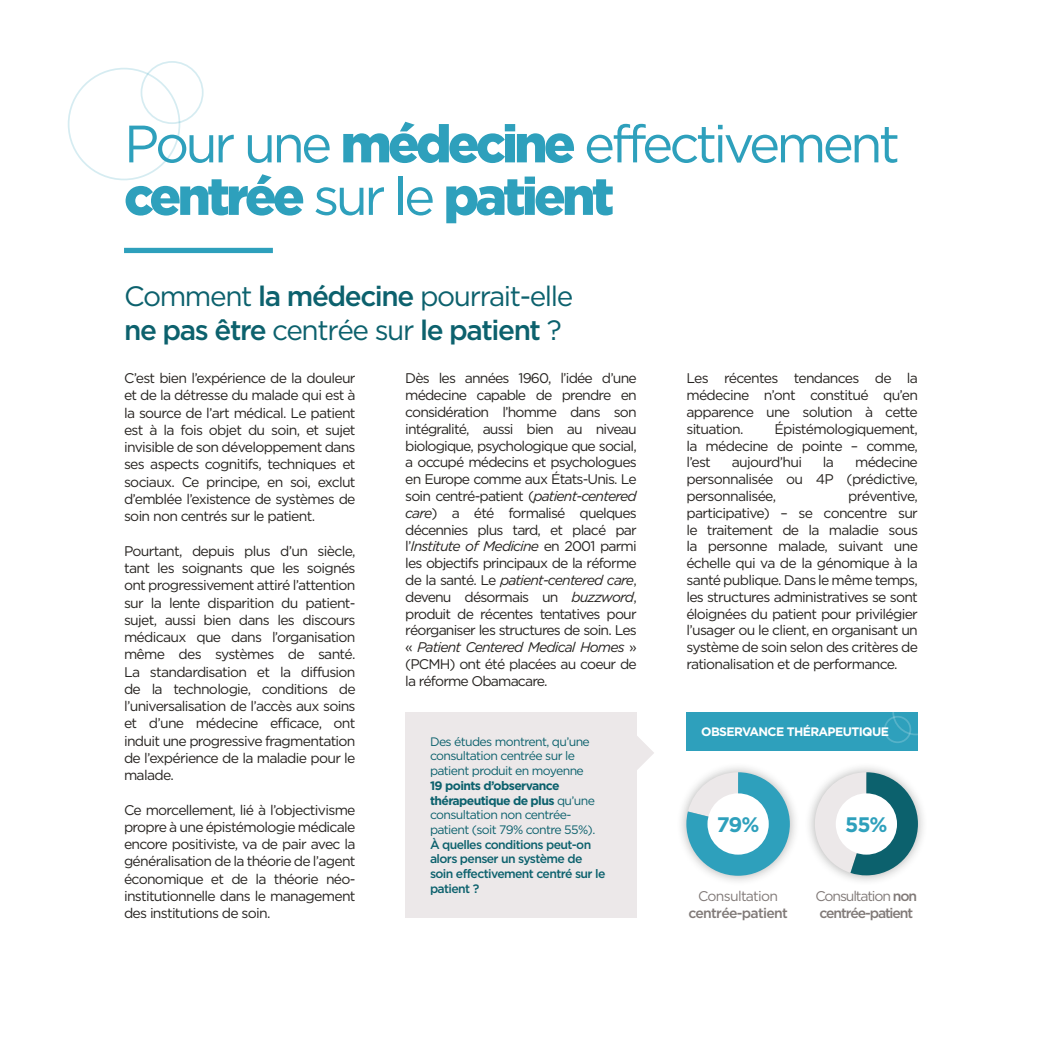
<style>
.page{position:relative;width:1042px;height:1042px;background:#fff}
.page>*{position:absolute;margin:0;border:0;box-sizing:border-box;transform-origin:0 0}
.t1{font:52.5px/52.5px "Gotham";letter-spacing:-.07em;color:#2ea0bc}
.t2{font:28px/33.6px "Gotham";letter-spacing:-.05em;color:#0c616d}
.t3{font:700 21px "Gotham";color:#2ea0bc}
.t4{font:14px/16.8px "Gotham";letter-spacing:-.05em;color:#272421;text-align:justify}
.t5{font:500 14px/16.8px "Gotham";letter-spacing:-.07em;color:#817a78}
.t6{font:500 14px/16.8px "Gotham";letter-spacing:-.05em;color:#817a78;text-align:center}
.t7{font:12.25px/14.7px "Gotham";letter-spacing:-.05em;color:#0c616d}
.t8{font:700 12.25px "Gotham";letter-spacing:-.05em;color:#fff}
.s1{font-weight:900}
.s2{font-weight:500}
.s3{font-style:italic}
.s4{font-weight:700}
.s5{font-weight:400}
</style>
<div class="page">
<hr style="left:1041px;top:712px;width:1px;height:330px;background:#2ea0bc">
<hr style="left:1041px;top:0;width:1px;height:712px;background:#ece8e9">
<div style="left:68px;top:68px;width:112px;height:112px;border:2px solid #2ea0bc;border-radius:50%"></div>
<div style="left:141px;top:61px;width:63px;height:63px;border:2px solid #2ea0bc;border-radius:50%"></div>
<div style="left:124px;top:248px;width:149px;height:5px;background:#2ea0bc"></div>
<div style="left:405px;top:712px;width:232px;height:205px;background:#ece8e9"></div>
<div style="left:686px;top:712px;width:232px;height:39px;background:#2ea0bc"></div>
<div style="left:676px;top:762px;width:124px;height:124px;background:#1d1d1b;opacity:.35"></div>
<svg style="left:686px;top:772px;width:104px;height:104px"></svg>
<div style="left:707px;top:793px;width:62px;height:61px;background:#fff;border-radius:50%"></div>
<div style="left:804px;top:762px;width:124px;height:124px;background:#1d1d1b;opacity:.35"></div>
<svg style="left:808px;top:772px;width:110px;height:103px"></svg>
<div style="left:836px;top:793px;width:61px;height:61px;background:#fff;border-radius:50%"></div>
<div style="left:892px;top:688px;width:47px;height:47px;border:2px solid #fff;border-radius:50%"></div>
<div style="left:884px;top:716px;width:27px;height:27px;border:2px solid #fff;border-radius:50%"></div>
<svg style="left:637px;top:736px;width:17px;height:34px"></svg>
<p class="t1" style="left:124px;top:117px;width:777px">Pour une <span class="s1">médecine</span> effectivement <span class="s1">centrée</span> sur le <span class="s1">patient</span></p>
<p class="t2" style="left:124px;top:279px;width:451px">Comment <span class="s2">la médecine</span> pourrait-elle <span class="s2">ne pas être</span> centrée sur <span class="s2">le patient</span> ?</p>
<p class="t4" style="left:124px;top:369px;width:233px;line-height:17.3px">C’est bien l’expérience de la douleur et de la détresse du malade qui est à la source de l’art médical. Le patient est à la fois objet du soin, et sujet invisible de son développement dans ses aspects cognitifs, techniques et sociaux. Ce principe, en soi, exclut d’emblée l’existence de systèmes de soin non centrés sur le patient.</p>
<p class="t4" style="left:124px;top:542px;width:233px;line-height:17.3px">Pourtant, depuis plus d’un siècle, tant les soignants que les soignés ont progressivement attiré l’attention sur la lente disparition du patient&shy;sujet, aussi bien dans les discours médicaux que dans l’organisation même des systèmes de santé.<br>La standardisation et la diffusion de la technologie, conditions de l’universalisation de l’accès aux soins et d’une médecine efficace, ont induit une progressive fragmentation de l’expérience de la maladie pour le malade.</p>
<p class="t4" style="left:124px;top:800px;width:233px;line-height:17.3px">Ce morcellement, lié à l’objectivisme propre à une épistémologie médicale encore positiviste, va de pair avec la généralisation de la théorie de l’agent économique et de la théorie néo&shy;institutionnelle dans le management des institutions de soin.</p>
<p class="t4" style="left:405px;top:370px;width:233px">Dès les années 1960, l’idée d’une médecine capable de prendre en considération l’homme dans son intégralité, aussi bien au niveau biologique, psychologique que social, a occupé médecins et psychologues en Europe comme aux États-Unis. Le soin centré-patient (<span class="s3">patient-centered care</span>) a été formalisé quelques décennies plus tard, et placé par l’<span class="s3">Institute of Medicine</span> en 2001 parmi les objectifs principaux de la réforme de la santé. Le <span class="s3">patient-centered care</span>, devenu désormais un <span class="s3">buzzword</span>, produit de récentes tentatives pour réorganiser les structures de soin. Les « <span class="s3">Patient Centered Medical Homes</span> » (PCMH) ont été placées au coeur de la réforme Obamacare.</p>
<p class="t4" style="left:686px;top:370px;width:233px">Les récentes tendances de la médecine n’ont constitué qu’en apparence une solution à cette situation.</p>
<p class="t4" style="left:686px;top:420px;width:233px;text-indent:88px">Épistémologiquement, la médecine de pointe – comme, l’est</p>
<p class="t4" style="left:686px;top:454px;width:233px;text-indent:169px">médecine personnalisée ou 4P (prédictive, personnalisée,</p>
<p class="t4" style="left:732px;top:454px;width:72px">aujourd’hui</p>
<p class="t4" style="left:823px;top:454px;width:13px">la</p>
<p class="t4" style="left:686px;top:487px;width:233px;text-indent:162px">préventive, participative) – se concentre sur le traitement de la maladie sous la personne malade, suivant une échelle qui va de la génomique à la santé publique. Dans le même temps, les structures administratives se sont éloignées du patient pour privilégier l’usager ou le client, en organisant un système de soin selon des critères de rationalisation et de performance.</p>
<p class="t7" style="left:430px;top:734px;width:177px">Des études montrent, qu’une consultation centrée sur le patient produit en moyenne<br><span class="s4">19 points d’observance thérapeutique de plus</span> qu’une consultation non centrée&shy;patient (soit 79% contre 55%).<br><span class="s2">À quelles conditions peut-on alors penser un système de soin effectivement centré sur le patient ?</span></p>
<p class="t8" style="left:701px;top:724px;width:189px">OBSERVANCE THÉRAPEUTIQUE</p>
<p class="t3" style="left:717px;top:812px;width:44px">79%</p>
<p class="t3" style="left:845px;top:812px;width:44px">55%</p>
<p class="t6" style="left:688px;top:887px;width:101px"><span class="s5">Consultation </span>centrée-patient</p>
<p class="t5" style="left:815px;top:887px;width:103px"><span class="s5">Consultation</span> non centrée-patient</p>
</div>
